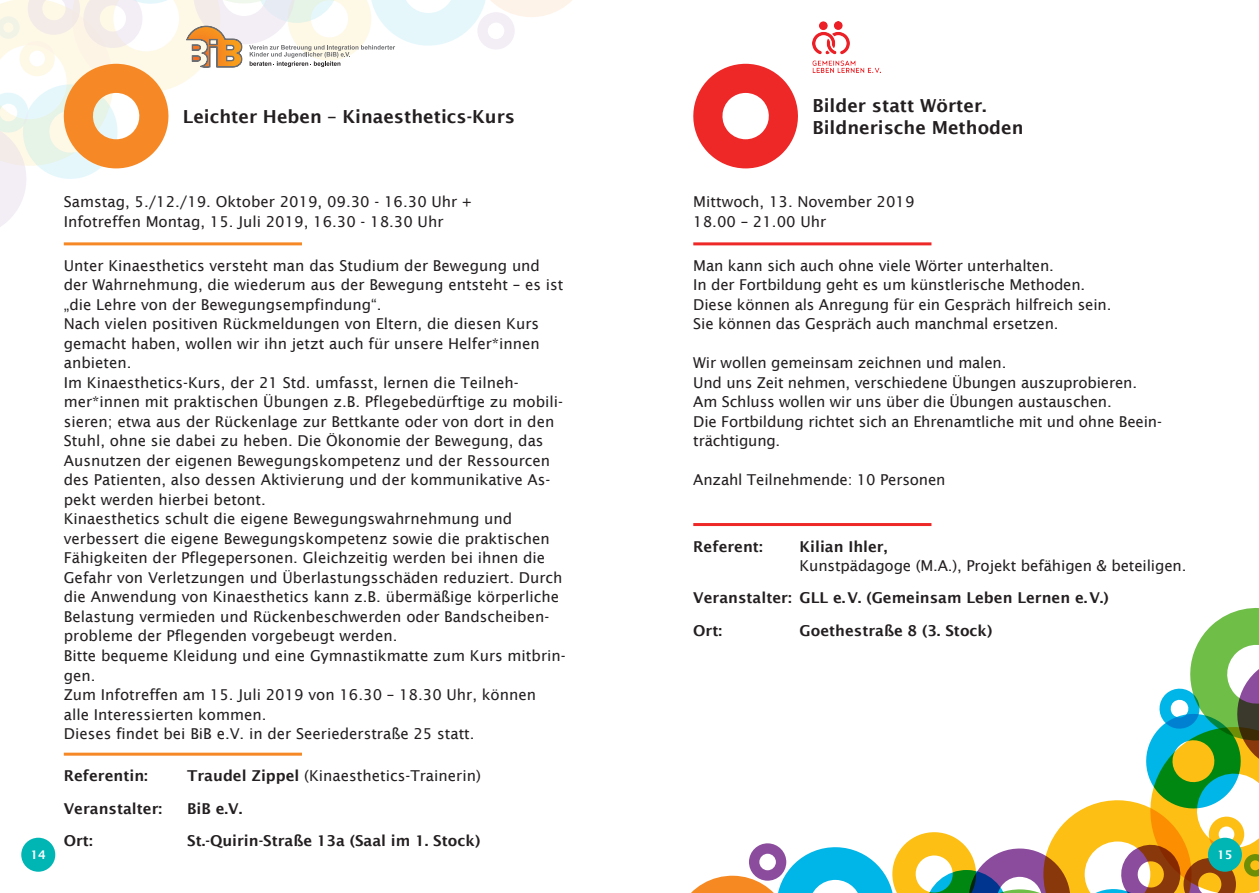
<style>
.page{position:relative;width:1259px;height:893px;background:#fff}
.page>*{position:absolute;margin:0;border:0;box-sizing:border-box;transform-origin:0 0}
.t1{font:600 18px/22.5px "Lucida Sans";color:#231f20}
.t2{font:15px/19.5px "Lucida Sans";color:#231f20}
.t3{font:600 15px/32.2px "Lucida Sans";color:#231f20}
.t4{font:600 12px "Lucida Sans";color:#fff}
.s1{font-weight:600}
</style>
<div class="page">
<svg style="left:691px;top:608px;width:568px;height:285px"></svg>
<div style="left:21px;top:838px;width:34px;height:34px;background:#00b6b5;border-radius:50%"></div>
<div style="left:1208px;top:838px;width:34px;height:34px;background:#00b6b5;border-radius:50%"></div>
<hr style="left:64px;top:753px;width:238px;height:3px;background:#f68926">
<hr style="left:64px;top:242px;width:238px;height:3px;background:#f68926">
<svg style="left:0;top:0;width:572px;height:227px"></svg>
<svg style="left:693px;top:64px;width:105px;height:104px"></svg>
<hr style="left:693px;top:523px;width:238px;height:3px;background:#ee2727">
<img style="left:812px;top:21px;width:68px;height:51px">
<hr style="left:693px;top:242px;width:238px;height:3px;background:#ee2727">
<p class="t1" style="left:183px;top:105px;width:334px">Leichter Heben – Kinaesthetics-Kurs</p>
<p class="t2" style="left:64px;top:192px;width:409px">Samstag, 5./12./19. Oktober 2019, 09. 30 - 16. 30 Uhr +<br>Infotreffen Montag, 15. Juli 2019, 16.30 - 18.30 Uhr</p>
<p class="t2" style="left:64px;top:256px;width:503px">Unter Kinaesthetics versteht man das Studium der Bewegung und der Wahrnehmung, die wiederum aus der Bewegung entsteht – es ist „die Lehre von der Bewegungsempfindung“.<br>Nach vielen positiven Rückmeldungen von Eltern, die diesen Kurs gemacht haben, wollen wir ihn jetzt auch für unsere Helfer*innen anbieten.<br>Im Kinaesthetics-Kurs, der 21 Std. umfasst, lernen die Teilneh&shy;mer*innen mit praktischen Übungen z. B. Pflegebedürftige zu mobili&shy;sieren; etwa aus der Rückenlage zur Bettkante oder von dort in den Stuhl, ohne sie dabei zu heben. Die Ökonomie der Bewegung, das Ausnutzen der eigenen Bewegungskompetenz und der Ressourcen des Patienten, also dessen Aktivierung und der kommunikative As&shy;pekt werden hierbei betont.<br>Kinaesthetics schult die eigene Bewegungswahrnehmung und verbessert die eigene Bewegungskompetenz sowie die praktischen Fähigkeiten der Pflegepersonen. Gleichzeitig werden bei ihnen die Gefahr von Verletzungen und Überlastungsschäden reduziert. Durch die Anwendung von Kinaesthetics kann z. B. übermäßige körperliche Belastung vermieden und Rückenbeschwerden oder Bandscheiben&shy;probleme der Pflegenden vorgebeugt werden.<br>Bitte bequeme Kleidung und eine Gymnastikmatte zum Kurs mitbrin&shy;gen.<br>Zum Infotreffen am 15. Juli 2019 von 16. 30 – 18. 30 Uhr, können<br>alle Interessierten kommen.<br>Dieses findet bei BiB e.V. in der Seeriederstraße 25 statt.</p>
<p class="t3" style="left:64px;top:760px;width:86px">Referentin:</p>
<p class="t2" style="left:187px;top:766px;width:295px"><span class="s1">Traudel Zippel</span> (Kinaesthetics-Trainerin)</p>
<p class="t3" style="left:64px;top:792px;width:100px">Veranstalter:</p>
<p class="t3" style="left:187px;top:792px;width:57px">BiB e.V.</p>
<p class="t3" style="left:64px;top:824px;width:30px">Ort:</p>
<p class="t3" style="left:187px;top:824px;width:295px">St.-Quirin-Straße 13a (Saal im 1. Stock)</p>
<p class="t1" style="left:812px;top:94px;width:213px">Bilder statt Wörter.<br>Bildnerische Methoden</p>
<p class="t2" style="left:693px;top:192px;width:223px">Mittwoch, 13. November 2019<br>18.00 – 21.00 Uhr</p>
<p class="t2" style="left:693px;top:256px;width:417px">Man kann sich auch ohne viele Wörter unterhalten.<br>In der Fortbildung geht es um künstlerische Methoden.<br>Diese können als Anregung für ein Gespräch hilfreich sein.<br>Sie können das Gespräch auch manchmal ersetzen.</p>
<p class="t2" style="left:693px;top:353px;width:470px">Wir wollen gemeinsam zeichnen und malen.<br>Und uns Zeit nehmen, verschiedene Übungen auszuprobieren.<br>Am Schluss wollen wir uns über die Übungen austauschen.<br>Die Fortbildung richtet sich an Ehrenamtliche mit und ohne Beein&shy;trächtigung.</p>
<p class="t2" style="left:693px;top:470px;width:254px">Anzahl Teilnehmende: 10 Personen</p>
<p class="t3" style="left:693px;top:530px;width:71px">Referent:</p>
<p class="t3" style="left:799px;top:530px;width:89px">Kilian Ihler,</p>
<p class="t2" style="left:799px;top:556px;width:385px">Kunstpädagoge (M.A.), Projekt befähigen &amp; beteiligen.</p>
<p class="t3" style="left:693px;top:582px;width:417px">Veranstalter: GLL e.V. (Gemeinsam Leben Lernen e.V.)<br>Ort:</p>
<p class="t3" style="left:799px;top:614px;width:194px">Goethestraße 8 (3. Stock)</p>
<p class="t4" style="left:31px;top:848px;width:17px">14</p>
<p class="t4" style="left:1217px;top:848px;width:17px">15</p>
</div>
